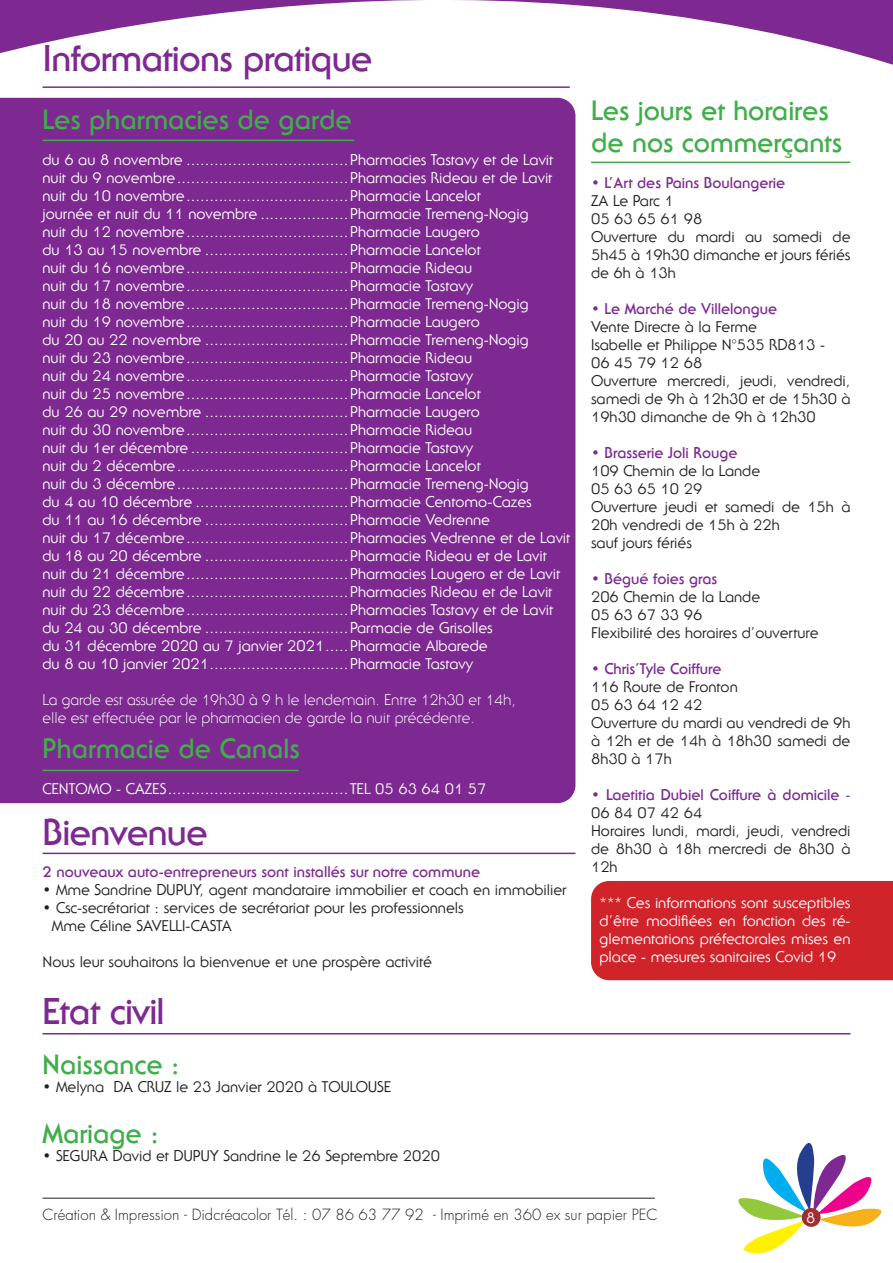
<style>
.page{position:relative;width:893px;height:1263px;background:#fff}
.page>*{position:absolute;margin:0;border:0;box-sizing:border-box;transform-origin:0 0}
.t1{font:700 36px "Serif Gothic IT Cby BT";letter-spacing:-.02em;color:#7d2991}
.t2{font:700 27px/32.4px "Serif Gothic IT Cby BT";color:#40ae49}
.t3{font:15px/18px "Serif Gothic IT Cby BT";color:#fff;text-align:justify}
.t4{font:15px/18px "Serif Gothic IT Cby BT";color:#231f20;text-align:justify}
.t5{font:700 15px/18px "Serif Gothic IT Cby BT";color:#7d2991}
.t6{font:300 15px "Serif Gothic IT Cby BT";color:#fff}
.t7{font:300 15px "Futura";color:#231f20}
.s1{font-weight:400}
.s2{font-weight:400;color:#231f20}
</style>
<div class="page">
<svg style="left:0;top:0;width:893px;height:65px"></svg>
<div style="left:591px;top:881px;width:302px;height:99px;background:#d1232a"></div>
<div style="left:0;top:98px;width:575px;height:705px;background:#7d2991"></div>
<svg style="left:738px;top:1143px;width:144px;height:111px"></svg>
<hr style="left:43px;top:1033px;width:807px;height:1px;background:#7d2991">
<hr style="left:43px;top:853px;width:532px;height:1px;background:#7d2991">
<hr style="left:43px;top:86px;width:527px;height:2px;background:#7d2991">
<hr style="left:43px;top:1198px;width:612px;height:1px;background:#231f20">
<hr style="left:43px;top:140px;width:311px;height:1px;background:#40ae49">
<hr style="left:43px;top:770px;width:256px;height:1px;background:#40ae49">
<hr style="left:591px;top:162px;width:259px;height:1px;background:#40ae49">
<p class="t1" style="left:43px;top:36px;width:331px">Informations pratique</p>
<p class="t2" style="left:43px;top:102px;width:311px">Les pharmacies de garde</p>
<p class="t3" style="left:43px;top:150px;width:512px">du 6 au 8 novembre ...................................Pharmacies Tastavy et de Lavit</p>
<p class="t3" style="left:43px;top:168px;width:511px">nuit du 9 novembre.....................................Pharmacies Rideau et de Lavit</p>
<p class="t3" style="left:43px;top:186px;width:440px">nuit du 10 novembre...................................Pharmacie Lancelot</p>
<p class="t3" style="left:43px;top:204px;width:488px">journée et nuit du 11 novembre ...................Pharmacie Tremeng-Nogig</p>
<p class="t3" style="left:43px;top:222px;width:439px">nuit du 12 novembre...................................Pharmacie Laugero</p>
<p class="t3" style="left:43px;top:240px;width:440px">du 13 au 15 novembre ...............................Pharmacie Lancelot</p>
<p class="t3" style="left:43px;top:258px;width:431px">nuit du 16 novembre...................................Pharmacie Rideau</p>
<p class="t3" style="left:43px;top:276px;width:432px">nuit du 17 novembre...................................Pharmacie Tastavy</p>
<p class="t3" style="left:43px;top:294px;width:488px">nuit du 18 novembre...................................Pharmacie Tremeng-Nogig</p>
<p class="t3" style="left:43px;top:312px;width:439px">nuit du 19 novembre...................................Pharmacie Laugero</p>
<p class="t3" style="left:43px;top:330px;width:488px">du 20 au 22 novembre ...............................Pharmacie Tremeng-Nogig</p>
<p class="t3" style="left:43px;top:348px;width:431px">nuit du 23 novembre...................................Pharmacie Rideau</p>
<p class="t3" style="left:43px;top:366px;width:432px">nuit du 24 novembre...................................Pharmacie Tastavy</p>
<p class="t3" style="left:43px;top:384px;width:440px">nuit du 25 novembre...................................Pharmacie Lancelot</p>
<p class="t3" style="left:43px;top:402px;width:439px">du 26 au 29 novembre ...............................Pharmacie Laugero</p>
<p class="t3" style="left:43px;top:420px;width:431px">nuit du 30 novembre...................................Pharmacie Rideau</p>
<p class="t3" style="left:43px;top:438px;width:432px">nuit du 1er décembre ..................................Pharmacie Tastavy</p>
<p class="t3" style="left:43px;top:456px;width:440px">nuit du 2 décembre.....................................Pharmacie Lancelot</p>
<p class="t3" style="left:43px;top:474px;width:488px">nuit du 3 décembre.....................................Pharmacie Tremeng-Nogig</p>
<p class="t3" style="left:43px;top:492px;width:491px">du 4 au 10 décembre .................................Pharmacie Centomo-Cazes</p>
<p class="t3" style="left:43px;top:510px;width:449px">du 11 au 16 décembre ...............................Pharmacie Vedrenne</p>
<p class="t3" style="left:43px;top:528px;width:529px">nuit du 17 décembre...................................Pharmacies Vedrenne et de Lavit</p>
<p class="t3" style="left:43px;top:546px;width:506px">du 18 au 20 décembre ...............................Pharmacie Rideau et de Lavit</p>
<p class="t3" style="left:43px;top:564px;width:519px">nuit du 21 décembre...................................Pharmacies Laugero et de Lavit</p>
<p class="t3" style="left:43px;top:582px;width:511px">nuit du 22 décembre...................................Pharmacies Rideau et de Lavit</p>
<p class="t3" style="left:43px;top:600px;width:512px">nuit du 23 décembre...................................Pharmacies Tastavy et de Lavit</p>
<p class="t3" style="left:43px;top:618px;width:452px">du 24 au 30 décembre ...............................Parmacie de Grisolles</p>
<p class="t3" style="left:43px;top:636px;width:447px">du 31 décembre 2020 au 7 janvier 2021.....Pharmacie Albarede</p>
<p class="t3" style="left:43px;top:654px;width:432px">du 8 au 10 janvier 2021..............................Pharmacie Tastavy</p>
<p class="t6" style="left:43px;top:690px;width:475px">La garde est assurée de 19h30 à 9 h le lendemain. Entre 12h30 et 14h,</p>
<p class="t6" style="left:43px;top:708px;width:434px">elle est effectuée par le pharmacien de garde la nuit précédente.</p>
<p class="t2" style="left:43px;top:731px;width:259px">Pharmacie de Canals</p>
<p class="t3" style="left:43px;top:779px;width:445px">CENTOMO - CAZES.......................................TEL 05 63 64 01 57</p>
<p class="t1" style="left:43px;top:810px;width:167px">Bienvenue</p>
<p class="t5" style="left:43px;top:863px;width:439px">2 nouveaux auto-entrepreneurs sont installés sur notre commune</p>
<p class="t4" style="left:43px;top:881px;width:525px">• Mme Sandrine DUPUY, agent mandataire immobilier et coach en immobilier</p>
<p class="t4" style="left:43px;top:899px;width:423px">• Csc-secrétariat : services de secrétariat pour les professionnels</p>
<p class="t4" style="left:52px;top:917px;width:181px">Mme Céline SAVELLI-CASTA</p>
<p class="t4" style="left:43px;top:953px;width:391px">Nous leur souhaitons la bienvenue et une prospère activité</p>
<p class="t1" style="left:43px;top:989px;width:124px">Etat civil</p>
<p class="t2" style="left:43px;top:1048px;width:139px">Naissance :</p>
<p class="t4" style="left:43px;top:1078px;width:350px">• Melyna DA CRUZ le 23 Janvier 2020 à TOULOUSE</p>
<p class="t2" style="left:43px;top:1117px;width:118px">Mariage :</p>
<p class="t4" style="left:43px;top:1146px;width:399px">• SEGURA David et DUPUY Sandrine le 26 Septembre 2020</p>
<p class="t2" style="left:591px;top:93px;width:253px">Les jours et horaires de nos commerçants</p>
<p class="t5" style="left:591px;top:173px;width:196px">• L’Art des Pains Boulangerie</p>
<p class="t4" style="left:591px;top:191px;width:84px">ZA Le Parc 1</p>
<p class="t4" style="left:591px;top:209px;width:113px">05 63 65 61 98</p>
<p class="t4" style="left:591px;top:227px;width:261px">Ouverture du mardi au samedi de 5h45 à 19h30 dimanche et jours fériés de 6h à 13h</p>
<p class="t5" style="left:591px;top:299px;width:188px">• Le Marché de Villelongue</p>
<p class="t4" style="left:591px;top:317px;width:167px">Vente Directe à la Ferme</p>
<p class="t4" style="left:591px;top:335px;width:235px">Isabelle et Philippe N°535 RD813 -</p>
<p class="t4" style="left:591px;top:353px;width:113px">06 45 79 12 68</p>
<p class="t4" style="left:591px;top:371px;width:261px">Ouverture mercredi, jeudi, vendredi, samedi de 9h à 12h30 et de 15h30 à 19h30 dimanche de 9h à 12h30</p>
<p class="t5" style="left:591px;top:443px;width:148px">• Brasserie Joli Rouge</p>
<p class="t4" style="left:591px;top:461px;width:171px">109 Chemin de la Lande</p>
<p class="t4" style="left:591px;top:479px;width:113px">05 63 65 10 29</p>
<p class="t4" style="left:591px;top:497px;width:261px">Ouverture jeudi et samedi de 15h à<br>20h vendredi de 15h à 22h</p>
<p class="t4" style="left:591px;top:533px;width:102px">sauf jours fériés</p>
<p class="t5" style="left:591px;top:569px;width:128px">• Bégué foies gras</p>
<p class="t4" style="left:591px;top:587px;width:171px">206 Chemin de la Lande</p>
<p class="t4" style="left:591px;top:605px;width:113px">05 63 67 33 96</p>
<p class="t4" style="left:591px;top:623px;width:229px">Flexibilité des horaires d’ouverture</p>
<p class="t5" style="left:591px;top:659px;width:132px">• Chris’Tyle Coiffure</p>
<p class="t4" style="left:591px;top:677px;width:148px">116 Route de Fronton</p>
<p class="t4" style="left:591px;top:695px;width:113px">05 63 64 12 42</p>
<p class="t4" style="left:591px;top:713px;width:261px">Ouverture du mardi au vendredi de 9h à 12h et de 14h à 18h30 samedi de 8h30 à 17h</p>
<p class="t5" style="left:591px;top:785px;width:261px">• Laetitia Dubiel Coiffure à domicile <span class="s1">-<br></span><span class="s2">06 84 07 42 64</span></p>
<p class="t4" style="left:591px;top:821px;width:261px">Horaires lundi, mardi, jeudi, vendredi de 8h30 à 18h mercredi de 8h30 à 12h</p>
<p class="t3" style="left:600px;top:893px;width:252px">*** Ces informations sont susceptibles d’être modifiées en fonction des ré&shy;glementations préfectorales mises en place - mesures sanitaires Covid 19</p>
<p class="t7" style="left:43px;top:1205px;width:616px">Création &amp; Impression - Didcréacolor Tél. : 07 86 63 77 92 - Imprimé en 360 ex sur papier PEC</p>
<p class="t3" style="left:806px;top:1208px;width:11px">8</p>
</div>
